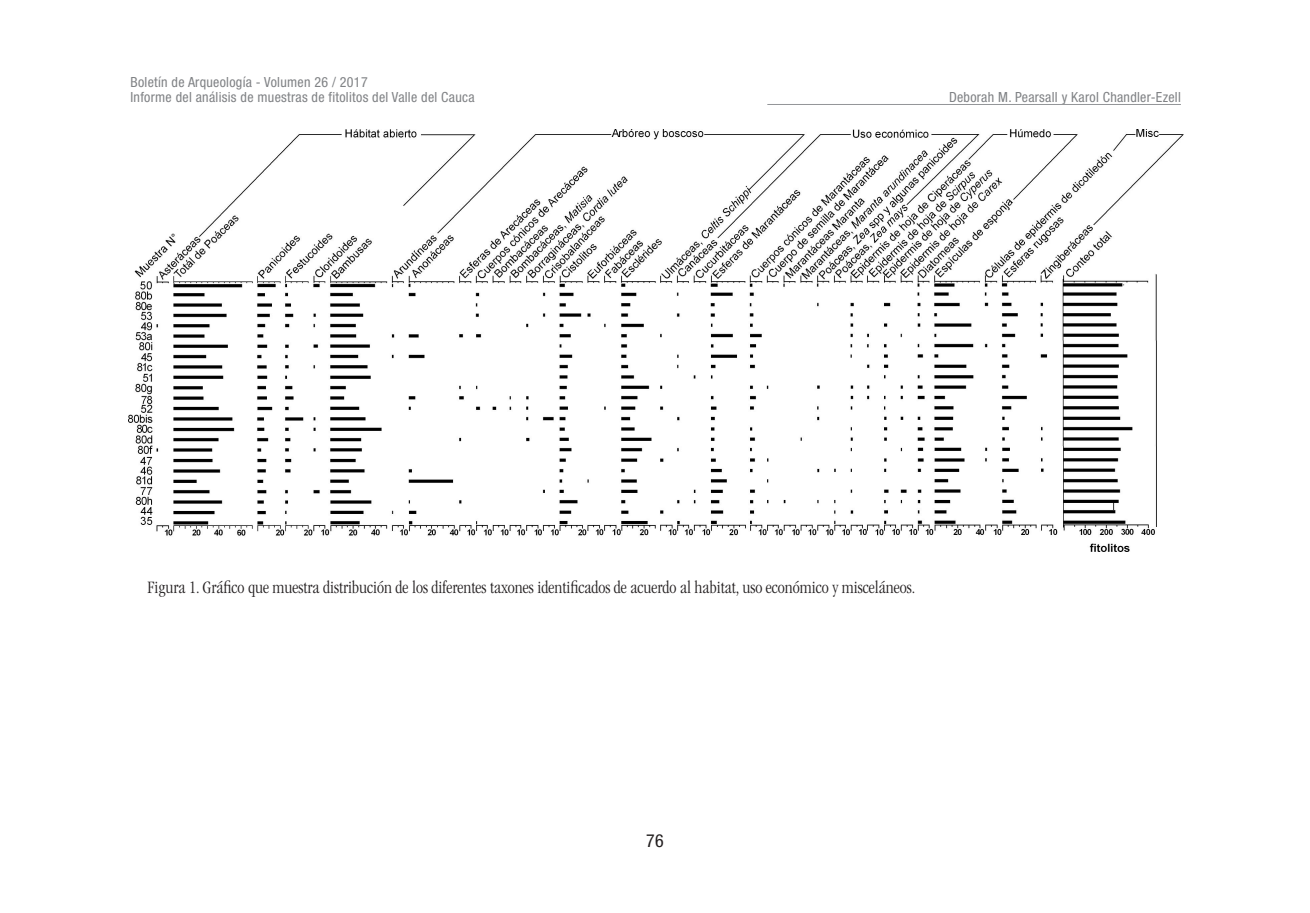
<style>
.page{position:relative;width:1310px;height:913px;background:#fff}
.page>*{position:absolute;margin:0;border:0;box-sizing:border-box;transform-origin:0 0}
.figura{font:300 condensed 18px "ITC Garamond Std";color:#231f20}
.t1{font:condensed 18px "Helvetica Neue LT Pro";color:#231f20}
.t2{font:condensed 14px "Helvetica Neue LT Pro";letter-spacing:.02em;color:#808285}
</style>
<div class="page">
<hr style="left:767px;top:104px;width:413px;height:1px;background:#939598">
<img style="left:128px;top:129px;width:1054px;height:423px">
<p class="t2" style="left:130px;top:74px;width:239px">Boletín de Arqueología - Volumen 26 / 2017</p>
<p class="t2" style="left:130px;top:89px;width:345px">Informe del análisis de muestras de fitolitos del Valle del Cauca</p>
<p class="t2" style="left:948px;top:89px;width:233px">Deborah M. Pearsall y Karol Chandler-Ezell</p>
<p class="figura" style="left:147px;top:577px;width:769px">Figura 1. Gráfico que muestra distribución de los diferentes taxones identificados de acuerdo al habitat, uso económico y misceláneos.</p>
<p class="t1" style="left:646px;top:830px;width:19px">76</p>
</div>
